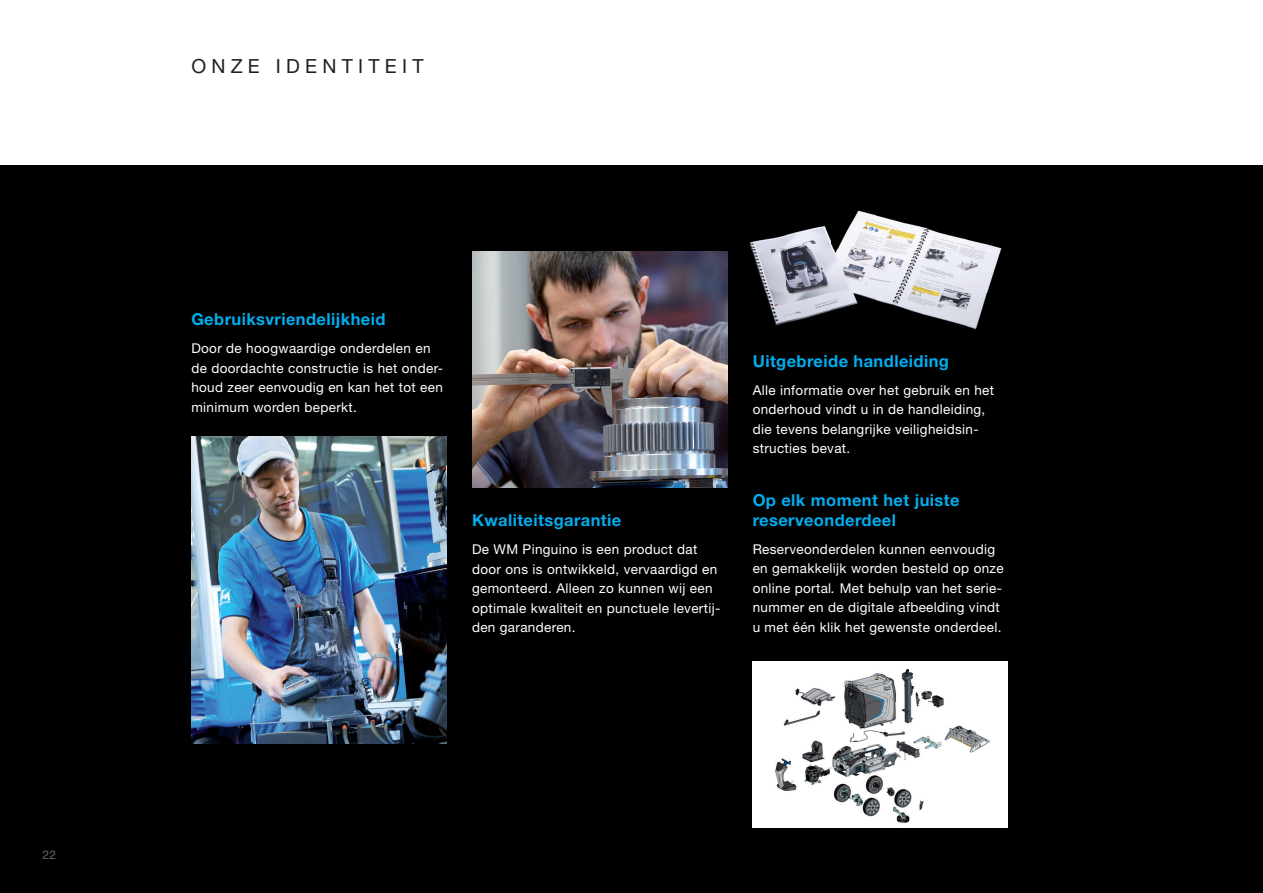
<style>
.page{position:relative;width:1263px;height:893px;background:#fff}
.page>*{position:absolute;margin:0;border:0;box-sizing:border-box;transform-origin:0 0}
.t1{font:19.5px "Helvetica Neue LT Std";letter-spacing:.27em;color:#231f20}
.t2{font:700 16.5px/19.5px "Helvetica Neue LT Std";letter-spacing:.025em;color:#00aeef}
.t3{font:13.5px/19.5px "Helvetica Neue LT Std";letter-spacing:.025em;color:#fff}
.t4{font:12px "Helvetica Neue LT Std";color:#64686f}
.s1{font-style:italic}
</style>
<div class="page">
<div style="left:0;top:166px;width:1263px;height:727px;background:#000001"></div>
<img style="left:472px;top:252px;width:255px;height:235px">
<img style="left:191px;top:437px;width:255px;height:306px">
<img style="left:749px;top:210px;width:253px;height:120px">
<img style="left:753px;top:662px;width:255px;height:165px">
<p class="t4" style="left:43px;top:847px;width:15px">22</p>
<h1 class="t1" style="left:191px;top:54px;width:234px">ONZE IDENTITEIT</h1>
<p class="t2" style="left:191px;top:309px;width:196px">Gebruiksvriendelijkheid</p>
<p class="t3" style="left:191px;top:338px;width:253px">Door de hoogwaardige onderdelen en de doordachte constructie is het onder&shy;houd zeer eenvoudig en kan het tot een minimum worden beperkt.</p>
<p class="t2" style="left:753px;top:351px;width:198px">Uitgebreide handleiding</p>
<p class="t3" style="left:753px;top:380px;width:243px">Alle informatie over het gebruik en het onderhoud vindt u in de handleiding, die tevens belangrijke veiligheidsin&shy;structies bevat.</p>
<p class="t2" style="left:472px;top:510px;width:151px">Kwaliteitsgarantie</p>
<p class="t3" style="left:472px;top:539px;width:250px">De WM Pinguino is een product dat door ons is ontwikkeld, vervaardigd en gemonteerd. Alleen zo kunnen wij een optimale kwaliteit en punctuele levertij&shy;den garanderen.</p>
<p class="t2" style="left:753px;top:490px;width:208px">Op elk moment het juiste reserveonderdeel</p>
<p class="t3" style="left:753px;top:539px;width:252px">Reserveonderdelen kunnen eenvoudig en gemakkelijk worden besteld op onze online portal<span class="s1">.</span> Met behulp van het serie&shy;nummer en de digitale afbeelding vindt u met één klik het gewenste onderdeel.</p>
</div>
